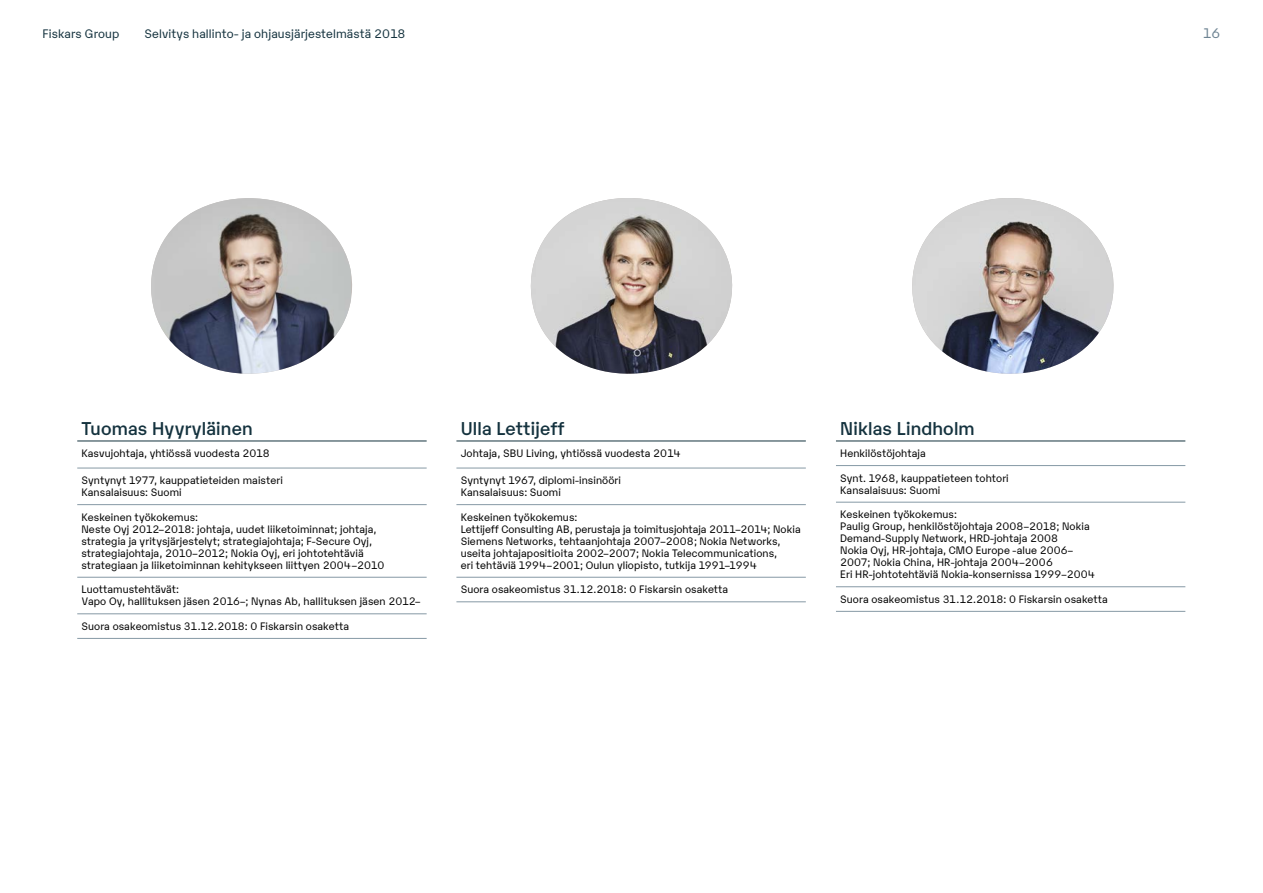
<style>
.page{position:relative;width:1263px;height:893px;background:#fff}
.page>*{position:absolute;margin:0;border:0;box-sizing:border-box;transform-origin:0 0}
.t1{font:500 18px "Karelia";letter-spacing:.01em;color:#14323e}
.t2{font:13.5px "Karelia";color:#6e8493}
.t3{font:12px "Karelia";letter-spacing:.01em;color:#14323e}
.t4{font:10.5px/12px "Karelia";letter-spacing:.01em;color:#000}
</style>
<div class="page">
<img style="left:151px;top:198px;width:200px;height:176px">
<hr style="left:77px;top:441px;width:350px;height:1px;background:#14323e">
<hr style="left:77px;top:638px;width:350px;height:1px;background:#8699a5">
<hr style="left:77px;top:468px;width:350px;height:1px;background:#8699a5">
<hr style="left:77px;top:504px;width:350px;height:1px;background:#8699a5">
<hr style="left:77px;top:577px;width:350px;height:1px;background:#8699a5">
<hr style="left:77px;top:614px;width:350px;height:1px;background:#8699a5">
<hr style="left:456px;top:441px;width:350px;height:1px;background:#14323e">
<hr style="left:456px;top:468px;width:350px;height:1px;background:#8699a5">
<hr style="left:456px;top:504px;width:350px;height:1px;background:#8699a5">
<hr style="left:456px;top:577px;width:350px;height:1px;background:#8699a5">
<hr style="left:456px;top:602px;width:350px;height:1px;background:#8699a5">
<hr style="left:836px;top:441px;width:349px;height:1px;background:#14323e">
<hr style="left:836px;top:611px;width:349px;height:1px;background:#8699a5">
<hr style="left:836px;top:465px;width:349px;height:1px;background:#8699a5">
<hr style="left:836px;top:502px;width:349px;height:1px;background:#8699a5">
<hr style="left:836px;top:586px;width:349px;height:1px;background:#8699a5">
<img style="left:531px;top:198px;width:201px;height:176px">
<img style="left:912px;top:198px;width:202px;height:176px">
<p class="t3" style="left:43px;top:25px;width:78px">Fiskars Group</p>
<p class="t3" style="left:145px;top:25px;width:262px">Selvitys hallinto- ja ohjausjärjestelmästä 2018</p>
<p class="t2" style="left:1203px;top:24px;width:19px">16</p>
<h1 class="t1" style="left:81px;top:415px;width:173px">Tuomas Hyyryläinen</h1>
<p class="t4" style="left:81px;top:446px;width:190px">Kasvujohtaja, yhtiössä vuodesta 2018</p>
<p class="t4" style="left:81px;top:474px;width:203px">Syntynyt 1977, kauppatieteiden maisteri<br>Kansalaisuus: Suomi</p>
<p class="t4" style="left:81px;top:510px;width:304px">Keskeinen työkokemus:<br>Neste Oyj 2012–2018: johtaja, uudet liiketoiminnat; johtaja, strategia ja yritysjärjestelyt; strategiajohtaja; F-Secure Oyj, strategiajohtaja, 2010–2012; Nokia Oyj, eri johtotehtäviä strategiaan ja liiketoiminnan kehitykseen liittyen 2004–2010</p>
<p class="t4" style="left:81px;top:583px;width:340px">Luottamustehtävät:<br>Vapo Oy, hallituksen jäsen 2016–; Nynas Ab, hallituksen jäsen 2012–</p>
<p class="t4" style="left:81px;top:619px;width:269px">Suora osakeomistus 31.12.2018: 0 Fiskarsin osaketta</p>
<h1 class="t1" style="left:461px;top:415px;width:105px">Ulla Lettijeff</h1>
<p class="t4" style="left:461px;top:446px;width:221px">Johtaja, SBU Living, yhtiössä vuodesta 2014</p>
<p class="t4" style="left:461px;top:474px;width:162px">Syntynyt 1967, diplomi-insinööri<br>Kansalaisuus: Suomi</p>
<p class="t4" style="left:461px;top:510px;width:341px">Keskeinen työkokemus:<br>Lettijeff Consulting AB, perustaja ja toimitusjohtaja 2011–2014; Nokia Siemens Networks, tehtaanjohtaja 2007–2008; Nokia Networks, useita johtajapositioita 2002–2007; Nokia Telecommunications,<br>eri tehtäviä 1994–2001; Oulun yliopisto, tutkija 1991–1994</p>
<p class="t4" style="left:461px;top:583px;width:269px">Suora osakeomistus 31.12.2018: 0 Fiskarsin osaketta</p>
<h1 class="t1" style="left:840px;top:415px;width:136px">Niklas Lindholm</h1>
<p class="t4" style="left:840px;top:446px;width:87px">Henkilöstöjohtaja</p>
<p class="t4" style="left:840px;top:471px;width:170px">Synt. 1968, kauppatieteen tohtori<br>Kansalaisuus: Suomi</p>
<p class="t4" style="left:840px;top:508px;width:256px">Keskeinen työkokemus:<br>Paulig Group, henkilöstöjohtaja 2008–2018; Nokia Demand-Supply Network, HRD-johtaja 2008<br>Nokia Oyj, HR-johtaja, CMO Europe -alue 2006– 2007; Nokia China, HR-johtaja 2004–2006<br>Eri HR-johtotehtäviä Nokia-konsernissa 1999–2004</p>
<p class="t4" style="left:840px;top:592px;width:269px">Suora osakeomistus 31.12.2018: 0 Fiskarsin osaketta</p>
</div>
